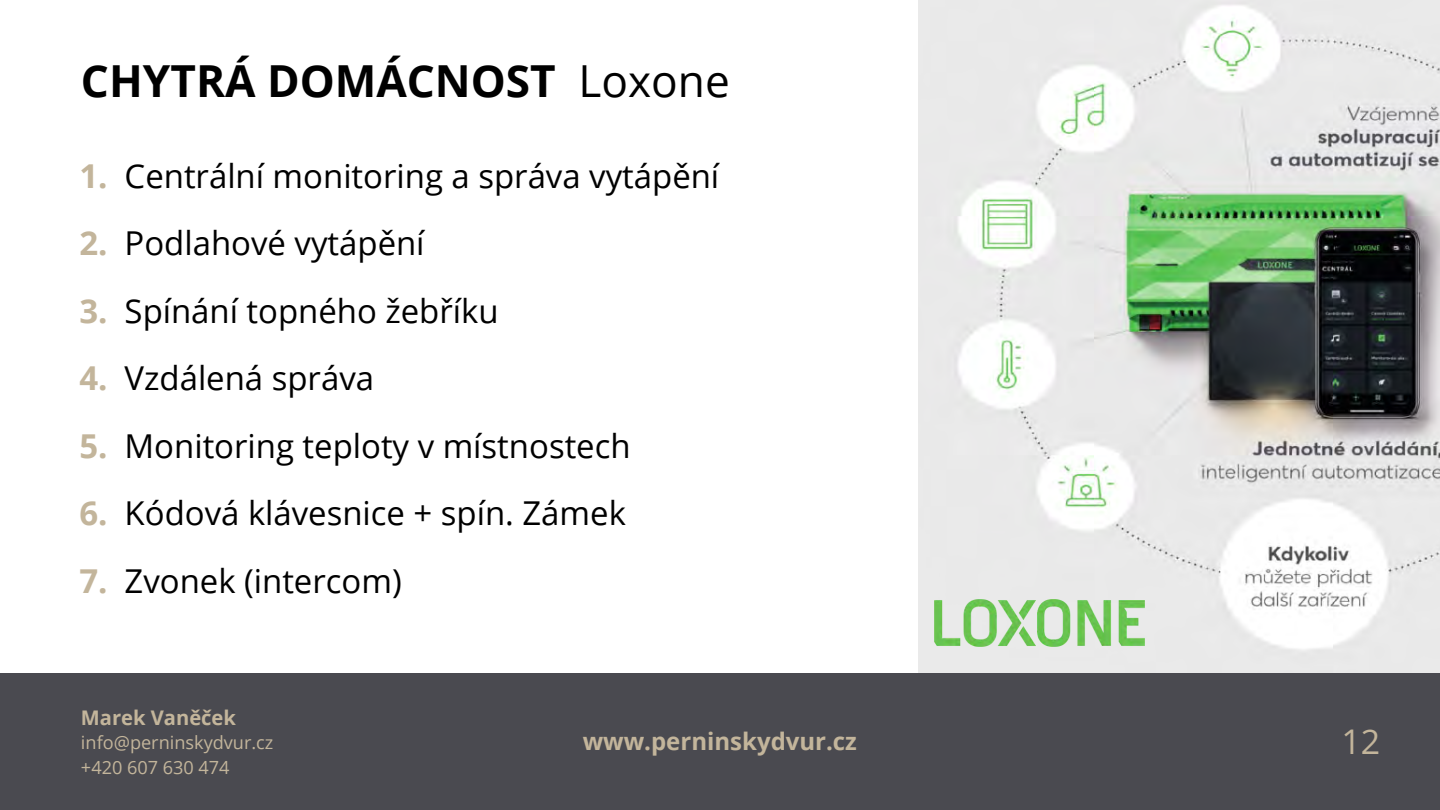
<style>
.page{position:relative;width:1440px;height:810px;background:#fff}
.page>*{position:absolute;margin:0;border:0;box-sizing:border-box;transform-origin:0 0}
.t1{font:700 44.2px "Open Sans";color:#000}
.t2{font:34px "Open Sans";color:#c3b59b}
.t3{font:32.9px "Open Sans";color:#000}
.t4{font:700 24px "Open Sans";color:#c3b59b}
.t5{font:700 20.2px "Open Sans";color:#c3b59b}
.t6{font:18.1px "Open Sans";color:#c3b59b}
.s1{font-weight:400}
.s2{font-weight:700;color:#c3b59b}
</style>
<div class="page">
<img style="left:919px;top:0;width:521px;height:672px">
<img style="left:934px;top:600px;width:210px;height:46px">
<div style="left:0;top:673px;width:1440px;height:137px;background:#4a4a50"></div>
<p class="t1" style="left:81px;top:50px;width:650px">CHYTRÁ DOMÁCNOST <span class="s1">Loxone</span></p>
<p class="t3" style="left:79px;top:153px;width:641px"><span class="s2">1.</span> Centrální monitoring a správa vytápění</p>
<p class="t3" style="left:79px;top:220px;width:347px"><span class="s2">2.</span> Podlahové vytápění</p>
<p class="t3" style="left:79px;top:288px;width:421px"><span class="s2">3.</span> Spínání topného žebříku</p>
<p class="t3" style="left:79px;top:355px;width:296px"><span class="s2">4.</span> Vzdálená správa</p>
<p class="t3" style="left:79px;top:423px;width:553px"><span class="s2">5.</span> Monitoring teploty v místnostech</p>
<p class="t3" style="left:79px;top:490px;width:548px"><span class="s2">6.</span> Kódová klávesnice + spín. Zámek</p>
<p class="t3" style="left:79px;top:558px;width:324px"><span class="s2">7.</span> Zvonek (intercom)</p>
<p class="t5" style="left:81px;top:703px;width:157px">Marek Vaněček</p>
<p class="t6" style="left:81px;top:730px;width:194px">info@perninskydvur.cz</p>
<p class="t6" style="left:81px;top:755px;width:150px">+420 607 630 474</p>
<p class="t4" style="left:583px;top:724px;width:276px">www.perninskydvur.cz</p>
<p class="t2" style="left:1341px;top:718px;width:40px">12</p>
</div>
